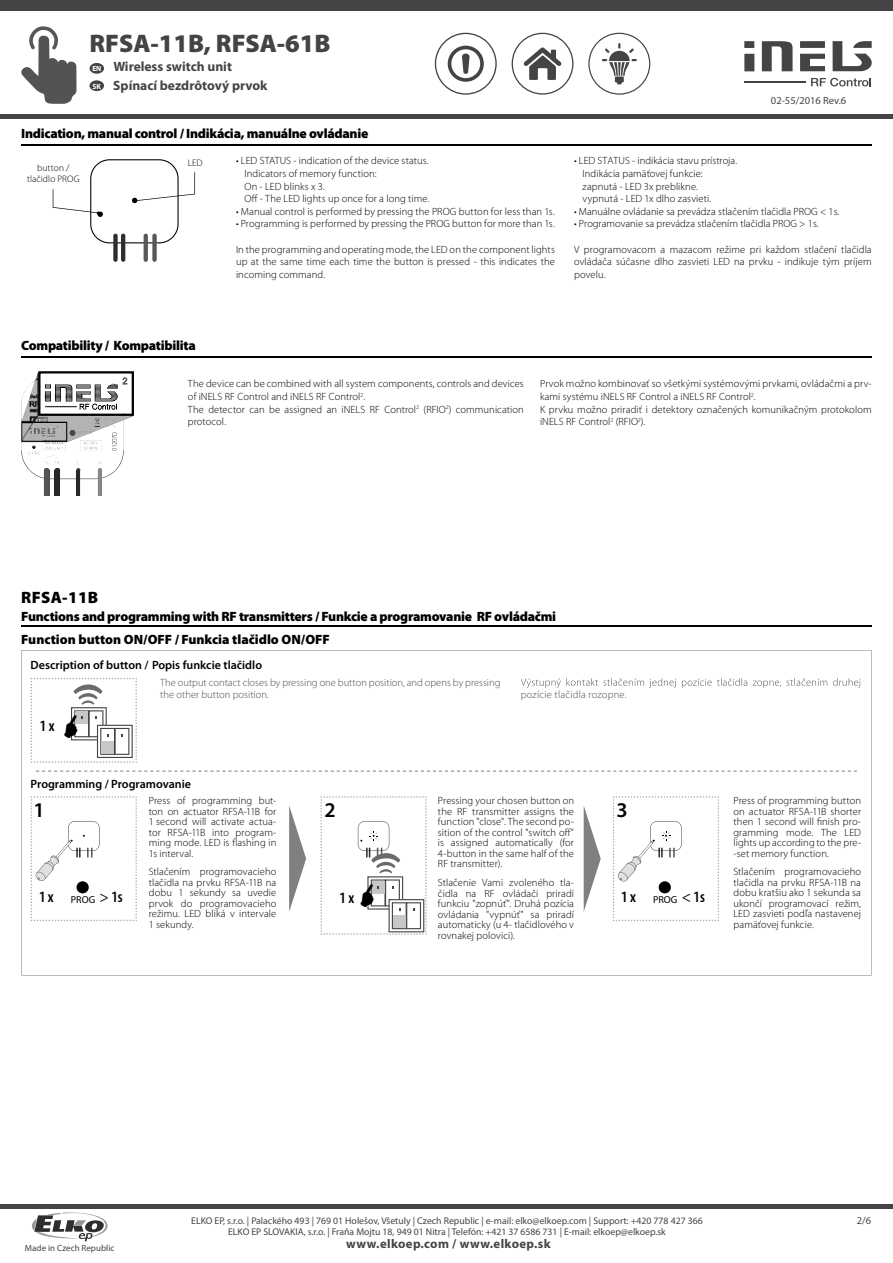
<style>
.page{position:relative;width:893px;height:1263px;background:#fff}
.page>*{position:absolute;margin:0;border:0;box-sizing:border-box;transform-origin:0 0}
.t1{font:900 25.5px "Myriad Pro";color:#444}
.t2{font:600 21px "Myriad Pro";color:#000}
.t3{font:900 16.5px "Myriad Pro";letter-spacing:.025em;color:#000}
.t4{font:600 condensed 15.75px "Myriad Pro";color:#000}
.t5{font:900 13.5px/23.1px "Myriad Pro";letter-spacing:-.02em;color:#000}
.t6{font:700 13.5px "Myriad Pro";color:#444}
.t7{font:700 12.75px "Myriad Pro";letter-spacing:.03em;color:#444}
.t8{font:600 12px "Myriad Pro";color:#000}
.t9{font:300 10.5px/10.5px "Myriad Pro";letter-spacing:.01em;color:#000;text-align:justify}
.t10{font:300 10.5px/12.6px "Myriad Pro";color:#4e4e4e}
.t11{font:300 10.5px "Myriad Pro";letter-spacing:.02em;color:#4e4e4e}
.t12{font:10.5px "Myriad Pro";color:#444}
.t13{font:9.75px/11.7px "Myriad Pro";color:#444;text-align:center}
.t14{font:300 9.45px "Myriad Pro";letter-spacing:.015em;color:#000}
.t15{font:9px "Myriad Pro";color:#444}
.s1{font-size:7.5px;color:#fff}
.s2{font-weight:400;font-stretch:normal;font-size:10.2px}
.s3{font-weight:400}
</style>
<div class="page">
<svg style="left:21px;top:650px;width:851px;height:325px"></svg>
<div style="left:0;top:0;width:893px;height:11px;background:#444"></div>
<hr style="left:0;top:114px;width:893px;height:4px;background:#444">
<svg style="left:588px;top:33px;width:62px;height:62px"></svg>
<svg style="left:512px;top:33px;width:61px;height:62px"></svg>
<svg style="left:435px;top:33px;width:62px;height:62px"></svg>
<div style="left:744px;top:54px;width:10px;height:17px;background:#444"></div>
<svg style="left:762px;top:41px;width:31px;height:30px"></svg>
<svg style="left:800px;top:54px;width:25px;height:17px"></svg>
<div style="left:800px;top:41px;width:25px;height:7px;background:#444"></div>
<svg style="left:833px;top:41px;width:39px;height:30px"></svg>
<div style="left:744px;top:41px;width:10px;height:7px;background:#444"></div>
<hr style="left:744px;top:81px;width:62px;height:1px;background:#444">
<svg style="left:811px;top:78px;width:60px;height:8px"></svg>
<div style="left:90px;top:63px;width:14px;height:11px;background:#444;border-radius:50%"></div>
<svg style="left:21px;top:26px;width:56px;height:78px"></svg>
<div style="left:0;top:1204px;width:893px;height:5px;background:#444"></div>
<div style="left:90px;top:80px;width:14px;height:11px;background:#444;border-radius:50%"></div>
<svg style="left:32px;top:1212px;width:76px;height:29px"></svg>
<hr style="left:21px;top:145px;width:851px;height:1px;background:#000">
<svg style="left:53px;top:159px;width:142px;height:84px"></svg>
<div style="left:113px;top:234px;width:5px;height:28px;background:#2e2e2e;border-radius:2px"></div>
<hr style="left:121px;top:234px;width:4px;height:28px;background:#2e2e2e;border-radius:2px">
<svg style="left:144px;top:234px;width:4px;height:28px"></svg>
<div style="left:152px;top:234px;width:5px;height:28px;background:#585858;border-radius:2px"></div>
<hr style="left:21px;top:356px;width:851px;height:1px;background:#000">
<svg style="left:21px;top:371px;width:113px;height:124px"></svg>
<svg style="left:36px;top:771px;width:821px;height:1px"></svg>
<hr style="left:21px;top:625px;width:851px;height:1px;background:#000">
<svg style="left:584px;top:805px;width:17px;height:107px"></svg>
<svg style="left:289px;top:805px;width:17px;height:107px"></svg>
<svg style="left:31px;top:796px;width:106px;height:125px"></svg>
<svg style="left:613px;top:796px;width:106px;height:125px"></svg>
<svg style="left:521px;top:678px;width:69px;height:10px"></svg>
<img style="left:21px;top:441px;width:80px;height:23px">
<svg style="left:31px;top:678px;width:106px;height:85px"></svg>
<svg style="left:320px;top:796px;width:107px;height:139px"></svg>
<h1 class="t1" style="left:90px;top:34px;width:243px">RFSA-11B, RFSA-61B</h1>
<p class="t6" style="left:92px;top:61px;width:141px"><span class="s1">EN</span> Wireless switch unit</p>
<p class="t6" style="left:93px;top:80px;width:176px"><span class="s1">SK</span> Spínací bezdrôtový prvok</p>
<p class="t5" style="left:21px;top:123px;width:349px">Indication, manual control / Indikácia, manuálne ovládanie</p>
<p class="t14" style="left:37px;top:164px;width:34px">button /</p>
<p class="t14" style="left:188px;top:160px;width:16px">LED</p>
<p class="t9" style="left:244px;top:156px;width:186px;line-height:12.6px;text-align:left;text-indent:-9px">• LED STATUS - indication of the device status.<br>Indicators of memory function:<br>On - LED blinks x 3.<br>Off - The LED lights up once for a long time.</p>
<p class="t9" style="left:236px;top:207px;width:320px">• Manual control is performed by pressing the PROG button for less than 1s.</p>
<p class="t9" style="left:236px;top:220px;width:320px">• Programming is performed by pressing the PROG button for more than 1s.</p>
<p class="t9" style="left:236px;top:244px;width:320px;line-height:12.6px">In the programming and operating mode, the LED on the component lights up at the same time each time the button is pressed - this indicates the incoming command.</p>
<p class="t14" style="left:27px;top:175px;width:54px">tlačidlo PROG</p>
<p class="t12" style="left:771px;top:96px;width:77px">02-55/2016 Rev.6</p>
<p class="t9" style="left:583px;top:156px;width:156px;line-height:12.6px;text-align:left;text-indent:-9px">• LED STATUS - indikácia stavu prístroja.<br>Indikácia pamäťovej funkcie: zapnutá - LED 3x preblikne.<br>vypnutá - LED 1x dlho zasvieti.</p>
<p class="t9" style="left:574px;top:207px;width:267px">• Manuálne ovládanie sa prevádza stlačením tlačidla PROG &lt; 1s.</p>
<p class="t9" style="left:574px;top:220px;width:246px">• Programovanie sa prevádza stlačením tlačidla PROG &gt; 1s.</p>
<p class="t9" style="left:574px;top:244px;width:299px;line-height:12.6px">V programovacom a mazacom režime pri každom stlačení tlačidla ovládača súčasne dlho zasvieti LED na prvku - indikuje tým príjem povelu.</p>
<p class="t5" style="left:21px;top:335px;width:176px">Compatibility / Kompatibilita</p>
<p class="t9" style="left:188px;top:379px;width:337px;line-height:12.6px;text-align:left">The device can be combined with all system components, controls and devices of iNELS RF Control and iNELS RF Control<sup>2</sup>.<br>The detector can be assigned an iNELS RF Control<sup>2</sup> (RFIO<sup>2</sup>) communication protocol.</p>
<p class="t9" style="left:540px;top:379px;width:333px;line-height:12.6px;text-align:left">Prvok možno kombinovať so všetkými systémovými prvkami, ovládačmi a prv&shy;kami systému iNELS RF Control a iNELS RF Control<sup>2</sup>.<br>K prvku možno priradiť i detektory označených komunikačným protokolom iNELS RF Control<sup>2</sup> (RFIO<sup>2</sup>).</p>
<h3 class="t3" style="left:21px;top:592px;width:79px">RFSA-11B</h3>
<p class="t5" style="left:21px;top:607px;width:536px">Functions and programming with RF transmitters / Funkcie a programovanie RF ovládačmi<br>Function button ON/OFF / Funkcia tlačidlo ON/OFF</p>
<p class="t8" style="left:31px;top:661px;width:233px">Description of button / Popis funkcie tlačidlo</p>
<p class="t10" style="left:160px;top:677px;width:342px">The output contact closes by pressing one button position, and opens by pressing the other button position.</p>
<p class="t11" style="left:521px;top:691px;width:107px">pozície tlačidla rozopne.</p>
<h3 class="t4" style="left:40px;top:720px;width:16px">1 x</h3>
<p class="t8" style="left:31px;top:780px;width:162px">Programming / Programovanie</p>
<p class="t9" style="left:149px;top:796px;width:129px">Press of programming but&shy;ton on actuator RFSA-11B for 1 second will activate actua&shy;tor RFSA-11B into program&shy;ming mode. LED is flashing in 1s interval.</p>
<p class="t9" style="left:438px;top:796px;width:138px">Pressing your chosen button on the RF transmitter assigns the function "close". The second po&shy;sition of the control "switch off" is assigned automatically (for 4-button in the same half of the RF transmitter).</p>
<p class="t9" style="left:733px;top:796px;width:129px">Press of programming button on actuator RFSA-11B shorter then 1 second will finish pro&shy;gramming mode. The LED lights up according to the pre--set memory function.</p>
<h2 class="t2" style="left:33px;top:802px;width:13px">1</h2>
<h2 class="t2" style="left:325px;top:802px;width:13px">2</h2>
<h2 class="t2" style="left:617px;top:802px;width:13px">3</h2>
<p class="t9" style="left:149px;top:868px;width:129px">Stlačením programovacieho tlačidla na prvku RFSA-11B na dobu 1 sekundy sa uvedie prvok do programovacieho režimu. LED bliká v intervale 1 sekundy.</p>
<p class="t9" style="left:438px;top:878px;width:138px">Stlačenie Vami zvoleného tla&shy;čidla na RF ovládači priradí funkciu "zopnúť". Druhá pozícia ovládania "vypnúť" sa priradí automaticky (u 4- tlačidlového v rovnakej polovici).</p>
<p class="t9" style="left:733px;top:867px;width:129px">Stlačením programovacieho tlačidla na prvku RFSA-11B na dobu kratšiu ako 1 sekunda sa ukončí programovací režim, LED zasvieti podľa nastavenej pamäťovej funkcie.</p>
<h3 class="t4" style="left:39px;top:890px;width:85px">1 x <span class="s2">PROG</span> <span class="s3">&gt;</span> 1s</h3>
<h3 class="t4" style="left:340px;top:891px;width:16px">1 x</h3>
<h3 class="t4" style="left:621px;top:890px;width:85px">1 x <span class="s2">PROG</span> <span class="s3">&lt;</span> 1s</h3>
<p class="t15" style="left:25px;top:1244px;width:91px">Made in Czech Republic</p>
<p class="t13" style="left:191px;top:1215px;width:513px">ELKO EP, s.r.o. | Palackého 493 | 769 01 Holešov, Všetuly | Czech Republic | e-mail: elko@elkoep.com | Support: +420 778 427 366<br>ELKO EP SLOVAKIA, s.r.o. | Fraňa Mojtu 18, 949 01 Nitra | Telefón: +421 37 6586 731 | E-mail: elkoep@elkoep.sk</p>
<p class="t7" style="left:346px;top:1239px;width:206px">www.elkoep.com / www.elkoep.sk</p>
<p class="t12" style="left:857px;top:1216px;width:16px">2/6</p>
</div>
